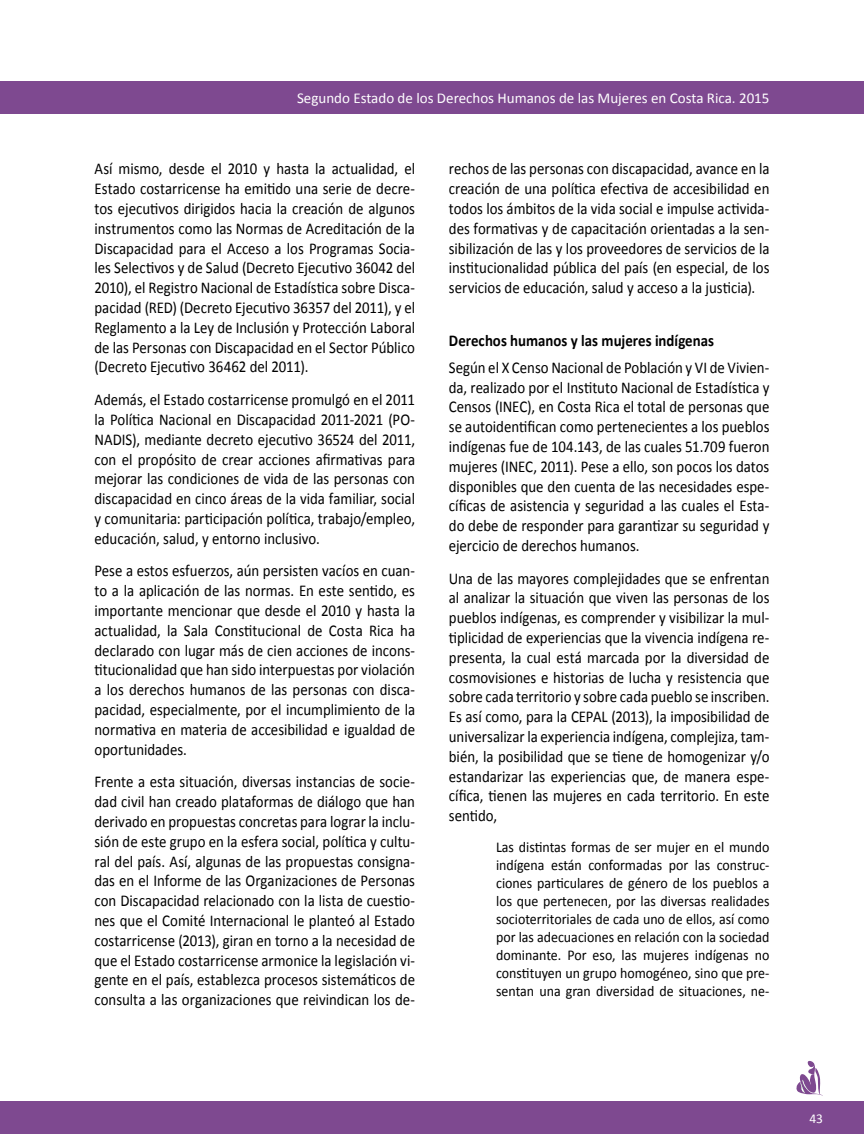
<style>
.page{position:relative;width:864px;height:1134px;background:#fff}
.page>*{position:absolute;margin:0;border:0;box-sizing:border-box;transform-origin:0 0}
.t1{font:16.5px/19.8px "Calibri";color:#000;text-align:justify;scale:.9 1}
.t2{font:700 16.5px "Calibri";color:#000;scale:.9 1}
.t3{font:15px/18px "Calibri";color:#000;text-align:justify;scale:.93 1}
.t4{font:15px "Calibri";color:#fff}
.t5{font:13.5px "Calibri";color:#fff}
</style>
<div class="page">
<div style="left:0;top:81px;width:864px;height:33px;background:#7e4990"></div>
<div style="left:0;top:1101px;width:864px;height:33px;background:#7e4990"></div>
<svg style="left:796px;top:1060px;width:27px;height:36px"></svg>
<p class="t4" style="left:297px;top:88px;width:474px">Segundo Estado de los Derechos Humanos de las Mujeres en Costa Rica. 2015</p>
<p class="t1" style="left:94px;top:159px;width:358px">Así mismo, desde el 2010 y hasta la actualidad, el Estado costarricense ha emitido una serie de decre&shy;tos ejecutivos dirigidos hacia la creación de algunos instrumentos como las Normas de Acreditación de la Discapacidad para el Acceso a los Programas Socia&shy;les Selectivos y de Salud (Decreto Ejecutivo 36042 del 2010), el Registro Nacional de Estadística sobre Disca&shy;pacidad (RED) (Decreto Ejecutivo 36357 del 2011), y el Reglamento a la Ley de Inclusión y Protección Laboral de las Personas con Discapacidad en el Sector Público (Decreto Ejecutivo 36462 del 2011).</p>
<p class="t1" style="left:94px;top:390px;width:358px">Además, el Estado costarricense promulgó en el 2011 la Política Nacional en Discapacidad 2011-2021 (PO-NADIS), mediante decreto ejecutivo 36524 del 2011, con el propósito de crear acciones afirmativas para mejorar las condiciones de vida de las personas con discapacidad en cinco áreas de la vida familiar, social y comunitaria: participación política, trabajo/empleo, educación, salud, y entorno inclusivo.</p>
<p class="t1" style="left:94px;top:561px;width:358px">Pese a estos esfuerzos, aún persisten vacíos en cuan&shy;to a la aplicación de las normas. En este sentido, es importante mencionar que desde el 2010 y hasta la actualidad, la Sala Constitucional de Costa Rica ha declarado con lugar más de cien acciones de incons&shy;titucionalidad que han sido interpuestas por violación a los derechos humanos de las personas con disca&shy;pacidad, especialmente, por el incumplimiento de la normativa en materia de accesibilidad e igualdad de oportunidades.</p>
<p class="t1" style="left:94px;top:772px;width:358px">Frente a esta situación, diversas instancias de socie&shy;dad civil han creado plataformas de diálogo que han derivado en propuestas concretas para lograr la inclu&shy;sión de este grupo en la esfera social, política y cultu&shy;ral del país. Así, algunas de las propuestas consigna&shy;das en el Informe de las Organizaciones de Personas con Discapacidad relacionado con la lista de cuestio&shy;nes que el Comité Internacional le planteó al Estado costarricense (2013), giran en torno a la necesidad de que el Estado costarricense armonice la legislación vi&shy;gente en el país, establezca procesos sistemáticos de consulta a las organizaciones que reivindican los de-</p>
<p class="t1" style="left:449px;top:159px;width:358px">rechos de las personas con discapacidad, avance en la creación de una política efectiva de accesibilidad en todos los ámbitos de la vida social e impulse activida&shy;des formativas y de capacitación orientadas a la sen&shy;sibilización de las y los proveedores de servicios de la institucionalidad pública del país (en especial, de los servicios de educación, salud y acceso a la justicia).</p>
<p class="t2" style="left:449px;top:330px;width:296px">Derechos humanos y las mujeres indígenas</p>
<p class="t1" style="left:449px;top:357px;width:358px">Según el X Censo Nacional de Población y VI de Vivien&shy;da, realizado por el Instituto Nacional de Estadística y Censos (INEC), en Costa Rica el total de personas que se autoidentifican como pertenecientes a los pueblos indígenas fue de 104.143, de las cuales 51.709 fueron mujeres (INEC, 2011). Pese a ello, son pocos los datos disponibles que den cuenta de las necesidades espe&shy;cíficas de asistencia y seguridad a las cuales el Esta&shy;do debe de responder para garantizar su seguridad y ejercicio de derechos humanos.</p>
<p class="t1" style="left:449px;top:568px;width:358px">Una de las mayores complejidades que se enfrentan al analizar la situación que viven las personas de los pueblos indígenas, es comprender y visibilizar la mul&shy;tiplicidad de experiencias que la vivencia indígena re&shy;presenta, la cual está marcada por la diversidad de cosmovisiones e historias de lucha y resistencia que sobre cada territorio y sobre cada pueblo se inscriben.<br>Es así como, para la CEPAL (2013), la imposibilidad de universalizar la experiencia indígena, complejiza, tam&shy;bién, la posibilidad que se tiene de homogenizar y/o estandarizar las experiencias que, de manera espe&shy;cífica, tienen las mujeres en cada territorio. En este sentido,</p>
<p class="t3" style="left:496px;top:838px;width:295px">Las distintas formas de ser mujer en el mundo indígena están conformadas por las construc&shy;ciones particulares de género de los pueblos a los que pertenecen, por las diversas realidades socioterritoriales de cada uno de ellos, así como por las adecuaciones en relación con la sociedad dominante. Por eso, las mujeres indígenas no constituyen un grupo homogéneo, sino que pre&shy;sentan una gran diversidad de situaciones, ne-</p>
<p class="t5" style="left:809px;top:1110px;width:15px">43</p>
</div>
